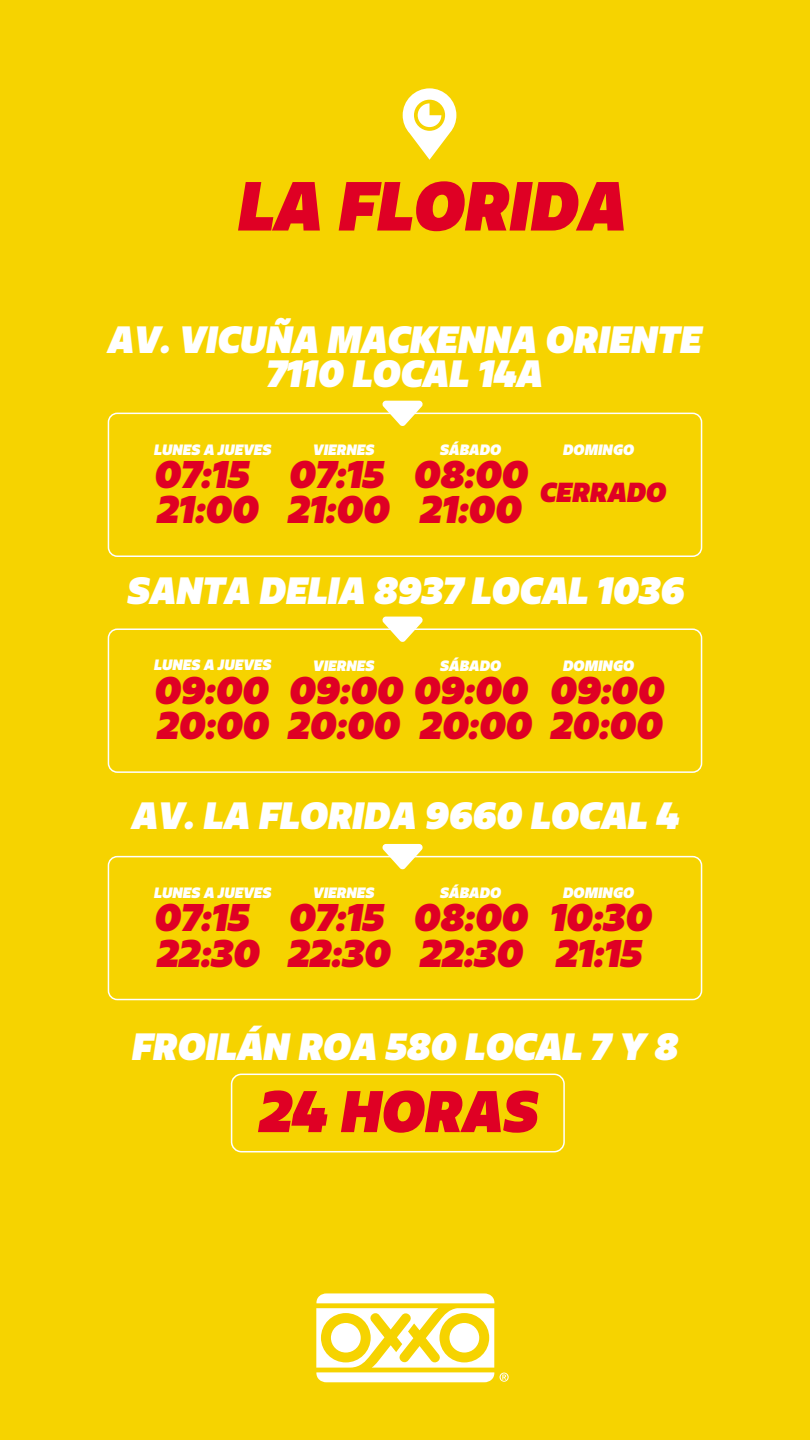
<style>
.page{position:relative;width:810px;height:1440px;background:#f6d300}
.page>*{position:absolute;margin:0;border:0;box-sizing:border-box;transform-origin:0 0}
.t1{font:italic 900 69.3px "Urbani";color:#df0024}
.t2{font:italic 900 58.65px "Urbani";color:#df0024}
.t3{font:italic 900 38.62px/35.6px "Urbani";color:#df0024}
.t4{font:italic 900 38.03px/33.6px "Urbani";color:#fff;text-align:center}
.t5{font:italic 900 27.6px "Urbani";color:#df0024}
.t6{font:italic 900 15px "Urbani";color:#fff}
</style>
<div class="page">
<div style="left:108px;top:413px;width:594px;height:144px;border:2px solid #fff;border-radius:9px"></div>
<svg style="left:381px;top:401px;width:43px;height:25px"></svg>
<div style="left:108px;top:856px;width:594px;height:144px;border:2px solid #fff;border-radius:9px"></div>
<svg style="left:381px;top:844px;width:43px;height:26px"></svg>
<div style="left:108px;top:628px;width:594px;height:145px;border:2px solid #fff;border-radius:9px"></div>
<svg style="left:381px;top:617px;width:43px;height:25px"></svg>
<div style="left:231px;top:1074px;width:334px;height:78px;border:2px solid #fff;border-radius:10px"></div>
<svg style="left:403px;top:88px;width:53px;height:72px"></svg>
<svg style="left:316px;top:1293px;width:178px;height:89px"></svg>
<svg style="left:500px;top:1373px;width:9px;height:9px"></svg>
<h1 class="t1" style="left:235px;top:163px;width:390px">LA FLORIDA</h1>
<p class="t4" style="left:106px;top:324px;width:595px">AV. VICUÑA MACKENNA ORIENTE<br>7110 LOCAL 14A</p>
<p class="t6" style="left:153px;top:440px;width:119px">LUNES A JUEVES</p>
<p class="t3" style="left:153px;top:457px;width:106px">07:15<br>21:00</p>
<p class="t6" style="left:313px;top:440px;width:63px">VIERNES</p>
<p class="t3" style="left:287px;top:457px;width:103px">07:15<br>21:00</p>
<p class="t6" style="left:440px;top:440px;width:62px">SÁBADO</p>
<p class="t3" style="left:413px;top:457px;width:116px">08:00<br>21:00</p>
<p class="t6" style="left:563px;top:440px;width:73px">DOMINGO</p>
<p class="t5" style="left:539px;top:475px;width:128px">CERRADO</p>
<p class="t4" style="left:126px;top:575px;width:559px">SANTA DELIA 8937 LOCAL 1036</p>
<p class="t6" style="left:153px;top:656px;width:119px">LUNES A JUEVES</p>
<p class="t3" style="left:153px;top:673px;width:116px">09:00<br>20:00</p>
<p class="t6" style="left:440px;top:656px;width:62px">SÁBADO</p>
<p class="t6" style="left:313px;top:656px;width:63px">VIERNES</p>
<p class="t3" style="left:287px;top:673px;width:241px">09:00 09:00<br>20:00</p>
<p class="t3" style="left:419px;top:709px;width:113px">20:00</p>
<p class="t6" style="left:563px;top:656px;width:73px">DOMINGO</p>
<p class="t3" style="left:549px;top:673px;width:116px">09:00<br>20:00</p>
<p class="t4" style="left:131px;top:800px;width:549px">AV. LA FLORIDA 9660 LOCAL 4</p>
<p class="t6" style="left:153px;top:883px;width:119px">LUNES A JUEVES</p>
<p class="t3" style="left:153px;top:900px;width:107px">07:15<br>22:30</p>
<p class="t6" style="left:313px;top:883px;width:63px">VIERNES</p>
<p class="t3" style="left:287px;top:900px;width:104px">07:15<br>22:30</p>
<p class="t6" style="left:440px;top:883px;width:62px">SÁBADO</p>
<p class="t3" style="left:413px;top:900px;width:116px">08:00<br>22:30</p>
<p class="t6" style="left:563px;top:883px;width:73px">DOMINGO</p>
<p class="t3" style="left:549px;top:900px;width:103px">10:30<br>21:15</p>
<p class="t4" style="left:131px;top:1031px;width:548px">FROILÁN ROA 580 LOCAL 7 Y 8</p>
<h2 class="t2" style="left:257px;top:1075px;width:280px">24 HORAS</h2>
</div>
